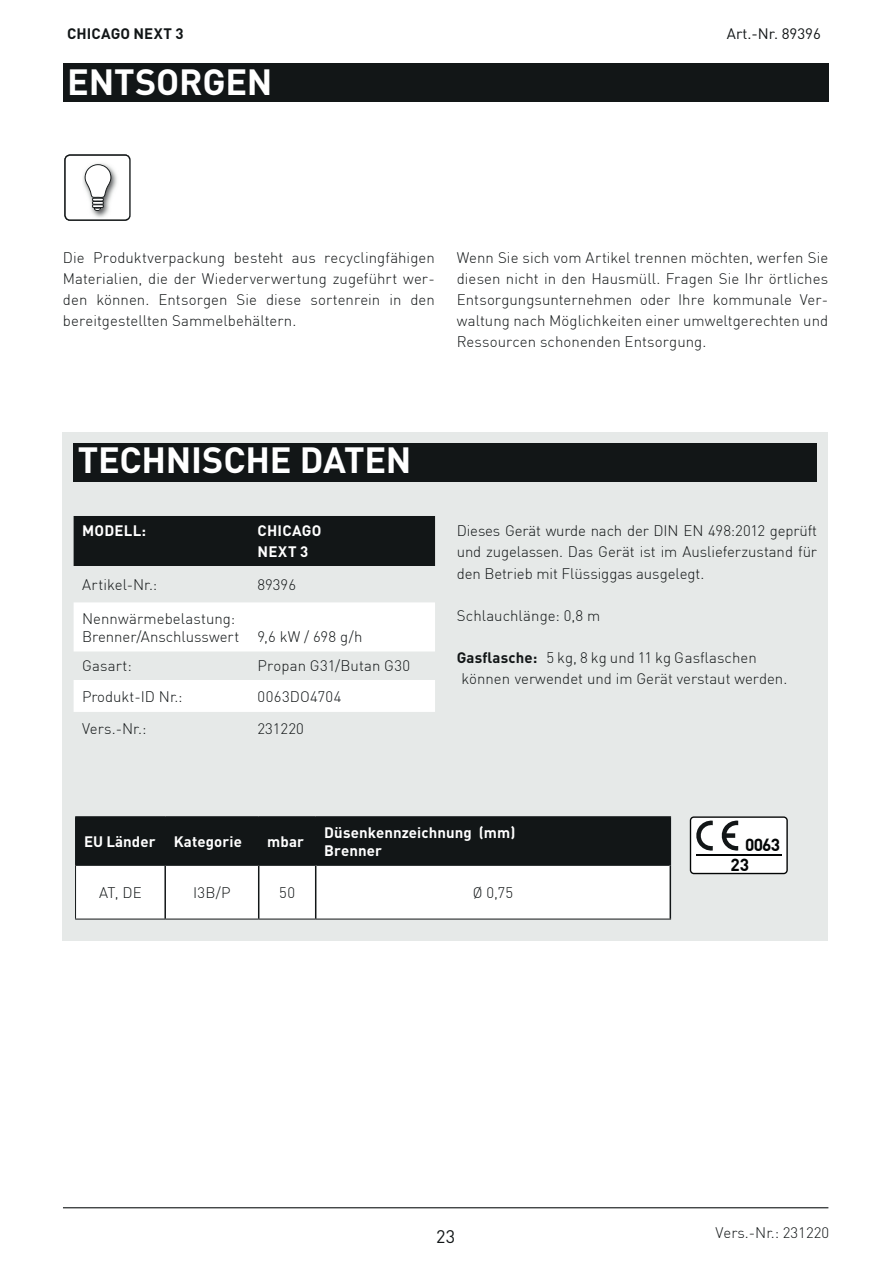
<style>
.page{position:relative;width:893px;height:1263px;background:#fff}
.page>*{position:absolute;margin:0;border:0;box-sizing:border-box;transform-origin:0 0}
.t1{font:700 36px "DIN Pro";letter-spacing:-.005em;color:#fff}
.t2{font:18px "DIN Pro";color:#121617}
.t3{font:700 17.25px/20.2px "DIN Offc";letter-spacing:-.05em;color:#030505}
.t4{font:300 15px/21px "DIN Pro";color:#121617;text-align:justify}
.t5{font:700 15px/21px "DIN Pro";letter-spacing:.01em;color:#fff}
.t6{font:700 15px "DIN Pro";letter-spacing:.015em;color:#121617}
.t7{font:15px "DIN Pro";color:#121617}
.t8{font:300 15px "DIN Pro";letter-spacing:.02em;color:#121617}
.s1{font-style:inherit}
</style>
<div class="page">
<hr style="left:63px;top:1207px;width:765px;height:1px;background:#121617">
<div style="left:63px;top:432px;width:765px;height:508px;background:#e6e9e8"></div>
<div style="left:74px;top:442px;width:743px;height:39px;background:#121617"></div>
<div style="left:74px;top:516px;width:361px;height:50px;background:#121617"></div>
<svg style="left:74px;top:602px;width:361px;height:110px"></svg>
<svg style="left:76px;top:817px;width:593px;height:101px;background:#8d8f8f"></svg>
<hr style="left:164px;top:817px;width:2px;height:47px;background:#121617">
<hr style="left:258px;top:817px;width:1px;height:47px;background:#121617">
<hr style="left:164px;top:865px;width:2px;height:53px;background:#121617">
<hr style="left:258px;top:865px;width:1px;height:53px;background:#121617">
<hr style="left:75px;top:816px;width:90px;height:1px;background:#121617">
<hr style="left:75px;top:817px;width:1px;height:47px;background:#121617">
<hr style="left:165px;top:816px;width:94px;height:1px;background:#121617">
<hr style="left:259px;top:816px;width:57px;height:1px;background:#121617">
<hr style="left:316px;top:816px;width:355px;height:1px;background:#121617">
<hr style="left:75px;top:864px;width:90px;height:1px;background:#121617">
<hr style="left:75px;top:865px;width:1px;height:53px;background:#121617">
<hr style="left:165px;top:864px;width:94px;height:1px;background:#121617">
<hr style="left:259px;top:864px;width:56px;height:1px;background:#121617">
<hr style="left:316px;top:864px;width:353px;height:1px;background:#121617">
<hr style="left:75px;top:918px;width:90px;height:1px;background:#121617">
<hr style="left:165px;top:918px;width:94px;height:1px;background:#121617">
<hr style="left:259px;top:918px;width:57px;height:1px;background:#121617">
<hr style="left:316px;top:918px;width:355px;height:1px;background:#121617">
<hr style="left:315px;top:817px;width:1px;height:48px;background:#121617">
<hr style="left:669px;top:817px;width:2px;height:48px;background:#121617">
<hr style="left:315px;top:865px;width:1px;height:53px;background:#121617">
<hr style="left:669px;top:865px;width:2px;height:53px;background:#121617">
<div style="left:63px;top:63px;width:765px;height:39px;background:#121617"></div>
<svg style="left:690px;top:816px;width:98px;height:58px;background:#d4d4d4"></svg>
<svg style="left:64px;top:154px;width:67px;height:67px"></svg>
<p class="t6" style="left:67px;top:23px;width:118px">CHICAGO NEXT 3</p>
<p class="t7" style="left:727px;top:23px;width:96px">Art.-Nr. <span class="s1">89396</span></p>
<h1 class="t1" style="left:67px;top:58px;width:207px">ENTSORGEN</h1>
<p class="t4" style="left:63px;top:247px;width:373px">Die Produktverpackung besteht aus recyclingfähigen Materialien, die der Wiederverwertung zugeführt wer&shy;den können. Entsorgen Sie diese sortenrein in den bereitgestellten Sammelbehältern.</p>
<p class="t4" style="left:457px;top:247px;width:373px">Wenn Sie sich vom Artikel trennen möchten, werfen Sie diesen nicht in den Hausmüll. Fragen Sie Ihr örtliches Entsorgungsunternehmen oder Ihre kommunale Ver&shy;waltung nach Möglichkeiten einer umweltgerechten und Ressourcen schonenden Entsorgung.</p>
<h1 class="t1" style="left:78px;top:436px;width:335px">TECHNISCHE DATEN</h1>
<p class="t5" style="left:82px;top:520px;width:66px">MODELL:</p>
<p class="t5" style="left:258px;top:520px;width:65px">CHICAGO<br>NEXT 3</p>
<p class="t4" style="left:82px;top:574px;width:77px">Artikel-Nr.:</p>
<p class="t4" style="left:257px;top:573px;width:40px">89396</p>
<p class="t4" style="left:82px;top:609px;width:282px;line-height:18px">Nennwärmebelastung:<br>Brenner/Anschlusswert 9,6 kW / 698 g/h</p>
<p class="t4" style="left:82px;top:655px;width:51px">Gasart:</p>
<p class="t4" style="left:257px;top:655px;width:154px">Propan G31/Butan G30</p>
<p class="t4" style="left:82px;top:685px;width:102px">Produkt-ID Nr.:</p>
<p class="t8" style="left:257px;top:687px;width:85px">0063DO4704</p>
<p class="t4" style="left:82px;top:717px;width:66px">Vers.-Nr.:</p>
<p class="t4" style="left:257px;top:717px;width:48px">231220</p>
<p class="t4" style="left:457px;top:520px;width:362px">Dieses Gerät wurde nach der DIN EN 498:2012 geprüft und zugelassen. Das Gerät ist im Auslieferzustand für den Betrieb mit Flüssiggas ausgelegt.</p>
<p class="t4" style="left:457px;top:604px;width:145px">Schlauchlänge: 0,8 m</p>
<p class="t6" style="left:457px;top:647px;width:82px">Gasflasche:</p>
<p class="t4" style="left:461px;top:646px;width:327px;text-indent:85px">5 kg, 8 kg und 11 kg Gasflaschen können verwendet und im Gerät verstaut werden.</p>
<p class="t5" style="left:84px;top:830px;width:160px">EU Länder Kategorie</p>
<p class="t5" style="left:267px;top:830px;width:38px">mbar</p>
<p class="t5" style="left:324px;top:822px;width:193px;line-height:18px">Düsenkennzeichnung (mm)<br>Brenner</p>
<p class="t4" style="left:99px;top:881px;width:44px">AT, DE</p>
<p class="t4" style="left:193px;top:881px;width:39px">I3B/P</p>
<p class="t4" style="left:279px;top:881px;width:17px">50</p>
<p class="t4" style="left:473px;top:881px;width:42px">Ø 0,75</p>
<p class="t2" style="left:436px;top:1224px;width:21px">23</p>
<p class="t3" style="left:730px;top:833px;width:51px;text-indent:15px">0063<br>23</p>
<p class="t4" style="left:715px;top:1222px;width:115px">Vers.-Nr.: 231220</p>
</div>
